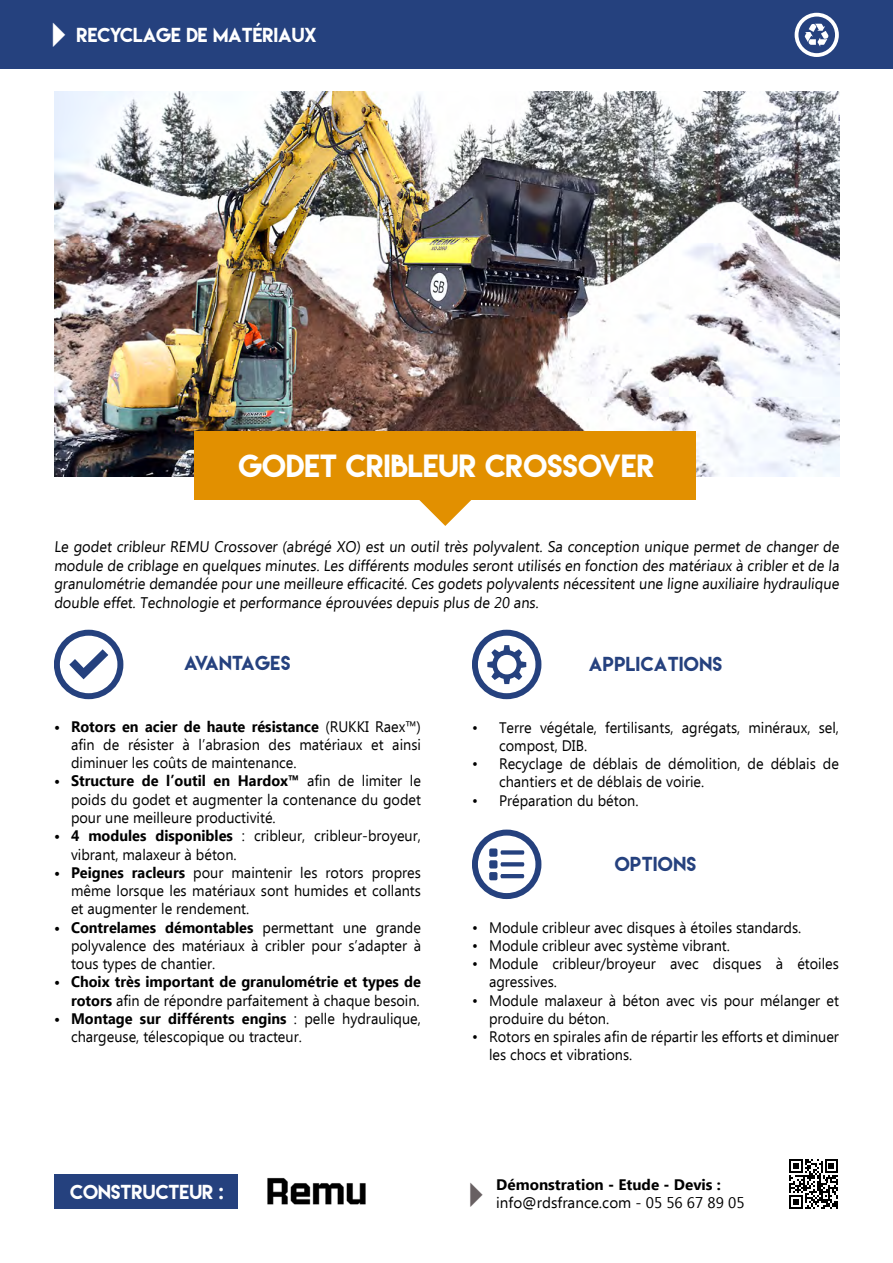
<style>
.page{position:relative;width:893px;height:1263px;background:#fff}
.page>*{position:absolute;margin:0;border:0;box-sizing:border-box;transform-origin:0 0}
.t1{font:28.5px "Lemon Milk";color:#fff}
.t2{font:18px "Lemon Milk";color:#fff}
.t3{font:18px "Lemon Milk";letter-spacing:.025em;color:#25417e}
.t4{font:15.3px/18.5px "Ebrima";color:#000;text-align:justify;scale:.95 1}
.t5{font:15.15px/18.3px "Ebrima";color:#000;scale:.95 1}
.t6{font:700 15.15px/18.3px "Ebrima";color:#000;text-align:right;scale:.95 1}
.t7{font:15.15px/18.3px "Ebrima";color:#000}
.s1{font-weight:700}
.s2{font-weight:400}
.s3{color:#686062}
</style>
<div class="page">
<div style="left:0;top:0;width:893px;height:68px;background:#25417e"></div>
<svg style="left:805px;top:23px;width:24px;height:24px"></svg>
<div style="left:795px;top:13px;width:44px;height:44px;border:4px solid #fff;border-radius:50%"></div>
<img style="left:54px;top:91px;width:785px;height:385px">
<div style="left:194px;top:432px;width:502px;height:68px;background:#e29000"></div>
<svg style="left:419px;top:500px;width:52px;height:26px"></svg>
<div style="left:54px;top:1174px;width:184px;height:35px;background:#25417e"></div>
<svg style="left:789px;top:1159px;width:49px;height:49px"></svg>
<svg style="left:69px;top:649px;width:39px;height:30px"></svg>
<div style="left:54px;top:630px;width:69px;height:69px;border:6px solid #25417e;border-radius:50%"></div>
<svg style="left:487px;top:645px;width:39px;height:39px"></svg>
<div style="left:472px;top:630px;width:69px;height:69px;border:6px solid #25417e;border-radius:50%"></div>
<div style="left:489px;top:848px;width:8px;height:9px;background:#25417e;border-radius:2px"></div>
<div style="left:489px;top:860px;width:8px;height:8px;background:#25417e;border-radius:2px"></div>
<div style="left:489px;top:872px;width:8px;height:8px;background:#25417e;border-radius:2px"></div>
<svg style="left:501px;top:850px;width:23px;height:5px"></svg>
<svg style="left:501px;top:862px;width:23px;height:4px"></svg>
<svg style="left:500px;top:874px;width:24px;height:4px"></svg>
<div style="left:472px;top:829px;width:69px;height:70px;border:6px solid #25417e;border-radius:50%"></div>
<img style="left:267px;top:1177px;width:99px;height:28px">
<p class="t2" style="left:39px;top:22px;width:279px">✔RECYCLAGE DE MATÉRIAUX</p>
<h1 class="t1" style="left:238px;top:447px;width:418px">GODET CRIBLEUR CROSSOVER</h1>
<p class="t4" style="left:54px;top:539px;width:830px">Le godet cribleur REMU Crossover (abrégé XO) est un outil très polyvalent. Sa conception unique permet de changer de module de criblage en quelques minutes. Les différents modules seront utilisés en fonction des matériaux à cribler et de la granulométrie demandée pour une meilleure efficacité. Ces godets polyvalents nécessitent une ligne auxiliaire hydraulique double effet. Technologie et performance éprouvées depuis plus de 20 ans.</p>
<p class="t3" style="left:184px;top:651px;width:108px">AVANTAGES</p>
<p class="t5" style="left:71px;top:718px;width:370px;text-align:justify;text-indent:-17px"><span class="s1">• Rotors en acier de haute résistance</span> (RUKKI Raex™) afin de résister à l’abrasion des matériaux et ainsi diminuer les coûts de maintenance.</p>
<p class="t5" style="left:71px;top:773px;width:370px;text-align:justify;text-indent:-17px"><span class="s1">• Structure de l’outil en Hardox™</span> afin de limiter le poids du godet et augmenter la contenance du godet pour une meilleure productivité.</p>
<p class="t5" style="left:71px;top:828px;width:370px;text-indent:-17px"><span class="s1">• 4 modules disponibles</span> : cribleur, cribleur-broyeur, vibrant, malaxeur à béton.</p>
<p class="t5" style="left:71px;top:864px;width:370px;text-align:justify;text-indent:-17px"><span class="s1">• Peignes racleurs</span> pour maintenir les rotors propres même lorsque les matériaux sont humides et collants et augmenter le rendement.</p>
<p class="t5" style="left:71px;top:919px;width:370px;text-align:justify;text-indent:-17px"><span class="s1">• Contrelames démontables</span> permettant une grande polyvalence des matériaux à cribler pour s’adapter à tous types de chantier.</p>
<p class="t6" style="left:54px;top:974px;width:388px">• Choix très important de granulométrie et types de rotors <span class="s2">afin de répondre parfaitement à chaque besoin.</span></p>
<p class="t5" style="left:71px;top:1010px;width:370px;text-indent:-17px"><span class="s1">• Montage sur différents engins</span> : pelle hydraulique, chargeuse, télescopique ou tracteur.</p>
<p class="t3" style="left:589px;top:652px;width:135px">APPLICATIONS</p>
<p class="t5" style="left:499px;top:719px;width:359px;text-indent:-27px">• Terre végétale, fertilisants, agrégats, minéraux, sel, compost, DIB.</p>
<p class="t5" style="left:499px;top:756px;width:359px;text-indent:-27px">• Recyclage de déblais de démolition, de déblais de chantiers et de déblais de voirie.</p>
<p class="t5" style="left:472px;top:792px;width:177px">• Préparation du béton.</p>
<p class="t3" style="left:615px;top:851px;width:83px">OPTIONS</p>
<p class="t5" style="left:472px;top:919px;width:348px">• Module cribleur avec disques à étoiles standards.</p>
<p class="t5" style="left:472px;top:937px;width:273px">• Module cribleur avec système vibrant.</p>
<p class="t5" style="left:489px;top:955px;width:370px;text-indent:-17px">• Module cribleur/broyeur avec disques à étoiles agressives.</p>
<p class="t5" style="left:489px;top:992px;width:370px;text-indent:-17px">• Module malaxeur à béton avec vis pour mélanger et produire du béton.</p>
<p class="t5" style="left:489px;top:1029px;width:370px;text-indent:-17px">• Rotors en spirales afin de répartir les efforts et diminuer les chocs et vibrations.</p>
<p class="t2" style="left:70px;top:1179px;width:155px">CONSTRUCTEUR :</p>
<p class="t7" style="left:496px;top:1176px;width:250px;text-indent:-40px"><span class="s3">✔</span><span class="s1">Démonstration - Etude - Devis : </span>info@rdsfrance.com - 05 56 67 89 05</p>
</div>
